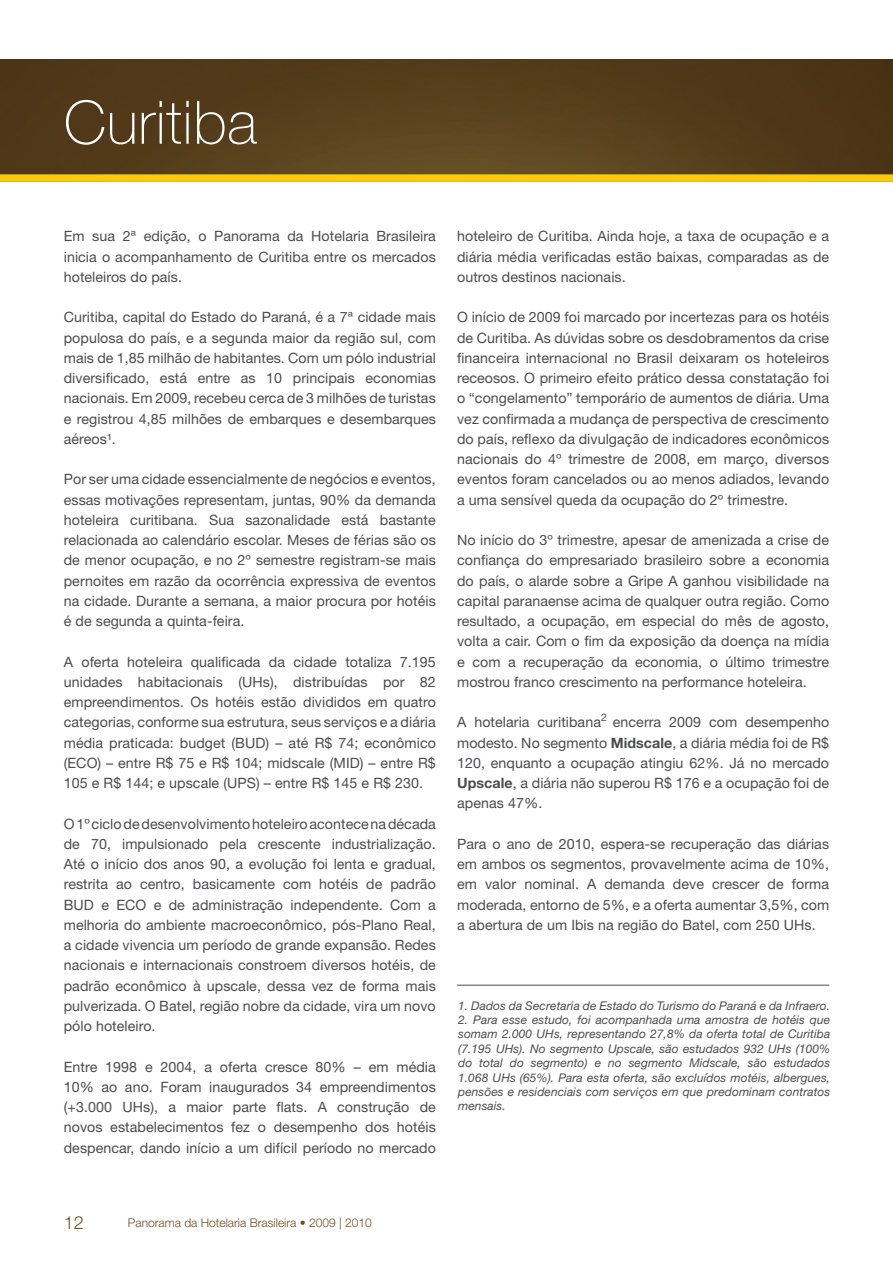
<style>
.page{position:relative;width:893px;height:1263px;background:#fff}
.page>*{position:absolute;margin:0;border:0;box-sizing:border-box;transform-origin:0 0}
.t1{font:100 60px "Helvetica Neue";letter-spacing:.01em;color:#fff}
.t2{font:300 18px "Helvetica Neue";color:#6f4d1d}
.t3{font:14.25px/20.2px "Helvetica Neue";letter-spacing:.005em;color:#4b4c4d;text-align:justify}
.t4{font:italic 12px/14.4px "Helvetica Neue";letter-spacing:.005em;color:#4b4c4d;text-align:justify}
.t5{font:300 12px "Helvetica Neue";color:#6f4d1d}
.s1{font-weight:700}
</style>
<div class="page">
<img style="left:0;top:60px;width:893px;height:114px">
<div style="left:0;top:174px;width:893px;height:8px;background:#feca0a"></div>
<hr style="left:457px;top:985px;width:372px;height:1px;background:#4b4c4d">
<h1 class="t1" style="left:64px;top:88px;width:195px">Curitiba</h1>
<p class="t3" style="left:64px;top:226px;width:374px">Em sua 2ª edição, o Panorama da Hotelaria Brasileira inicia o acompanhamento de Curitiba entre os mercados hoteleiros do país.</p>
<p class="t3" style="left:64px;top:307px;width:374px">Curitiba, capital do Estado do Paraná, é a 7ª cidade mais populosa do país, e a segunda maior da região sul, com mais de 1,85 milhão de habitantes. Com um pólo industrial diversificado, está entre as 10 principais economias nacionais. Em 2009, recebeu cerca de 3 milhões de turistas e registrou 4,85 milhões de embarques e desembarques aéreos¹.</p>
<p class="t3" style="left:64px;top:469px;width:374px">Por ser uma cidade essencialmente de negócios e eventos, essas motivações representam, juntas, 90% da demanda hoteleira curitibana. Sua sazonalidade está bastante relacionada ao calendário escolar. Meses de férias são os de menor ocupação, e no 2º semestre registram-se mais pernoites em razão da ocorrência expressiva de eventos na cidade. Durante a semana, a maior procura por hotéis é de segunda a quinta-feira.</p>
<p class="t3" style="left:64px;top:651px;width:374px">A oferta hoteleira qualificada da cidade totaliza 7.195 unidades habitacionais (UHs), distribuídas por 82 empreendimentos. Os hotéis estão divididos em quatro categorias, conforme sua estrutura, seus serviços e a diária média praticada: budget (BUD) – até R$ 74; econômico (ECO) – entre R$ 75 e R$ 104; midscale (MID) – entre R$ 105 e R$ 144; e upscale (UPS) – entre R$ 145 e R$ 230.</p>
<p class="t3" style="left:64px;top:813px;width:374px">O 1º ciclo de desenvolvimento hoteleiro acontece na década de 70, impulsionado pela crescente industrialização.<br>Até o início dos anos 90, a evolução foi lenta e gradual, restrita ao centro, basicamente com hotéis de padrão BUD e ECO e de administração independente. Com a melhoria do ambiente macroeconômico, pós-Plano Real, a cidade vivencia um período de grande expansão. Redes nacionais e internacionais constroem diversos hotéis, de padrão econômico à upscale, dessa vez de forma mais pulverizada. O Batel, região nobre da cidade, vira um novo pólo hoteleiro.</p>
<p class="t3" style="left:64px;top:1056px;width:374px">Entre 1998 e 2004, a oferta cresce 80% – em média 10% ao ano. Foram inaugurados 34 empreendimentos (+3.000 UHs), a maior parte flats. A construção de novos estabelecimentos fez o desempenho dos hotéis despencar, dando início a um difícil período no mercado</p>
<p class="t3" style="left:457px;top:226px;width:374px">hoteleiro de Curitiba. Ainda hoje, a taxa de ocupação e a diária média verificadas estão baixas, comparadas as de outros destinos nacionais.</p>
<p class="t3" style="left:457px;top:307px;width:374px">O início de 2009 foi marcado por incertezas para os hotéis de Curitiba. As dúvidas sobre os desdobramentos da crise financeira internacional no Brasil deixaram os hoteleiros receosos. O primeiro efeito prático dessa constatação foi o “congelamento” temporário de aumentos de diária. Uma vez confirmada a mudança de perspectiva de crescimento do país, reflexo da divulgação de indicadores econômicos nacionais do 4º trimestre de 2008, em março, diversos eventos foram cancelados ou ao menos adiados, levando a uma sensível queda da ocupação do 2º trimestre.</p>
<p class="t3" style="left:457px;top:530px;width:374px">No início do 3º trimestre, apesar de amenizada a crise de confiança do empresariado brasileiro sobre a economia do país, o alarde sobre a Gripe A ganhou visibilidade na capital paranaense acima de qualquer outra região. Como resultado, a ocupação, em especial do mês de agosto, volta a cair. Com o fim da exposição da doença na mídia e com a recuperação da economia, o último trimestre mostrou franco crescimento na performance hoteleira.</p>
<p class="t3" style="left:457px;top:712px;width:374px">A hotelaria curitibana<sup>2</sup> encerra 2009 com desempenho modesto. No segmento <span class="s1">Midscale</span>, a diária média foi de R$ 120, enquanto a ocupação atingiu 62%. Já no mercado <span class="s1">Upscale</span>, a diária não superou R$ 176 e a ocupação foi de apenas 47%.</p>
<p class="t3" style="left:457px;top:833px;width:374px">Para o ano de 2010, espera-se recuperação das diárias em ambos os segmentos, provavelmente acima de 10%, em valor nominal. A demanda deve crescer de forma moderada, entorno de 5%, e a oferta aumentar 3,5%, com a abertura de um Ibis na região do Batel, com 250 UHs.</p>
<p class="t4" style="left:458px;top:998px;width:373px">1. Dados da Secretaria de Estado do Turismo do Paraná e da Infraero.</p>
<p class="t4" style="left:458px;top:1012px;width:374px">2. Para esse estudo, foi acompanhada uma amostra de hotéis que somam 2.000 UHs, representando 27,8% da oferta total de Curitiba (7.195 UHs). No segmento Upscale, são estudados 932 UHs (100% do total do segmento) e no segmento Midscale, são estudados 1.068 UHs (65%). Para esta oferta, são excluídos motéis, albergues, pensões e residenciais com serviços em que predominam contratos mensais.</p>
<p class="t2" style="left:64px;top:1211px;width:22px">12</p>
<p class="t5" style="left:128px;top:1215px;width:245px">Panorama da Hotelaria Brasileira • 2009 | 2010</p>
</div>
